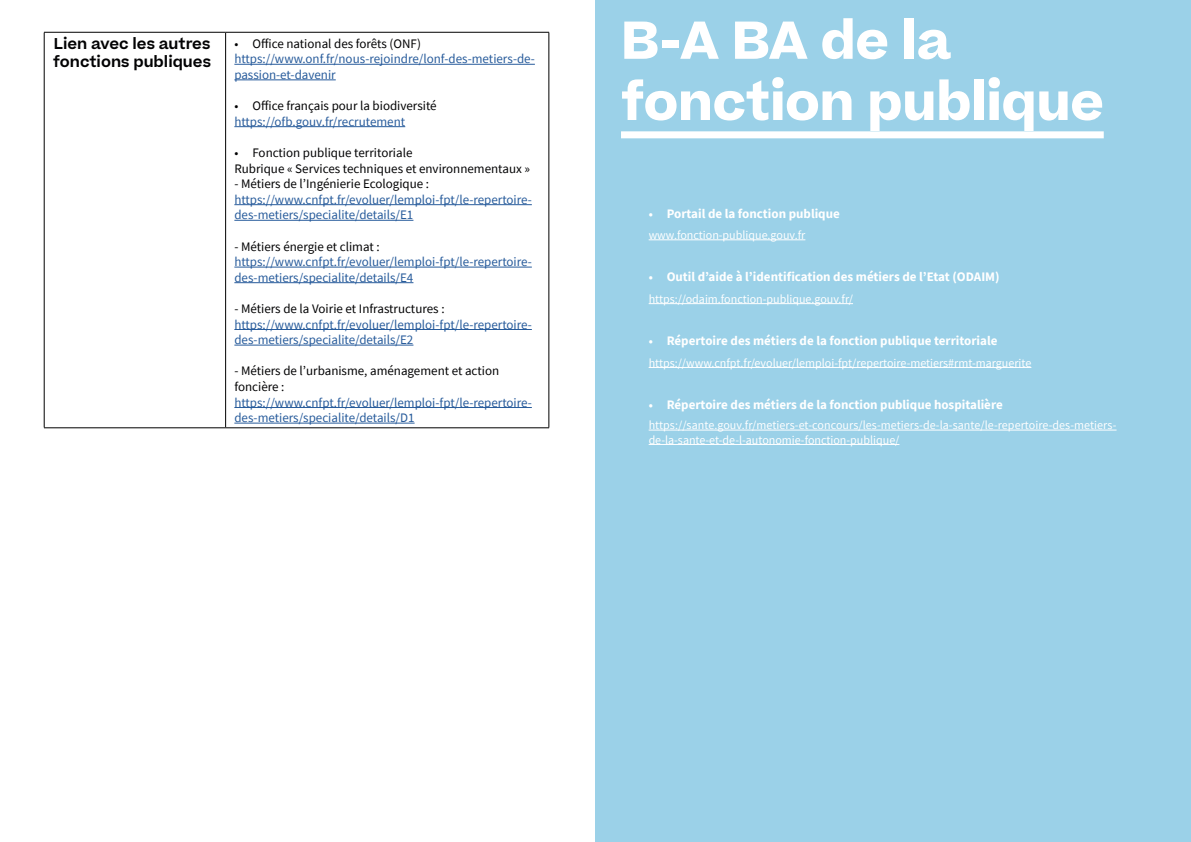
<style>
.page{position:relative;width:1191px;height:842px;background:#fff}
.page>*{position:absolute;margin:0;border:0;box-sizing:border-box;transform-origin:0 0}
.t1{font:700 51px/61.2px "Beatrice";letter-spacing:-.01em;color:#fff}
.t2{font:600 15px/18px "Beatrice";color:#020203}
.t3{font:13px/15.6px "Source Sans Pro";color:#275b9b}
.t4{font:13px/15.6px "Source Sans Pro";color:#020203}
.t5{font:700 13px "Source Sans Pro";color:#fff}
.t6{font:12px/14.4px "Source Sans Pro";color:#fff}
.s1{font-size:12px}
</style>
<div class="page">
<div style="left:595px;top:0;width:596px;height:842px;background:#9bd1e8"></div>
<div style="left:621px;top:131px;width:482px;height:7px;background:#fff"></div>
<hr style="left:648px;top:239px;width:157px;height:1px;background:#fff">
<hr style="left:648px;top:303px;width:205px;height:1px;background:#fff">
<hr style="left:648px;top:367px;width:383px;height:1px;background:#fff">
<hr style="left:648px;top:430px;width:468px;height:1px;background:#fff">
<hr style="left:648px;top:444px;width:251px;height:1px;background:#fff">
<hr style="left:225px;top:33px;width:1px;height:394px;background:#000">
<hr style="left:548px;top:33px;width:1px;height:394px;background:#000">
<hr style="left:44px;top:32px;width:182px;height:1px;background:#000">
<hr style="left:226px;top:32px;width:323px;height:1px;background:#000">
<hr style="left:44px;top:427px;width:182px;height:1px;background:#000">
<hr style="left:226px;top:427px;width:323px;height:1px;background:#000">
<hr style="left:44px;top:33px;width:1px;height:394px;background:#000">
<hr style="left:234px;top:64px;width:301px;height:1px;background:#275b9b">
<hr style="left:234px;top:80px;width:102px;height:1px;background:#275b9b">
<hr style="left:234px;top:126px;width:171px;height:1px;background:#275b9b">
<hr style="left:234px;top:204px;width:298px;height:1px;background:#275b9b">
<hr style="left:234px;top:220px;width:179px;height:1px;background:#275b9b">
<hr style="left:234px;top:267px;width:298px;height:1px;background:#275b9b">
<hr style="left:234px;top:282px;width:179px;height:1px;background:#275b9b">
<hr style="left:234px;top:329px;width:298px;height:1px;background:#275b9b">
<hr style="left:234px;top:345px;width:179px;height:1px;background:#275b9b">
<hr style="left:234px;top:407px;width:298px;height:1px;background:#275b9b">
<hr style="left:234px;top:423px;width:180px;height:1px;background:#275b9b">
<p class="t2" style="left:53px;top:34px;width:159px">Lien avec les autres fonctions publiques</p>
<p class="t4" style="left:234px;top:35px;width:188px">• Office national des forêts (ONF)</p>
<p class="t3" style="left:234px;top:51px;width:302px">https://www.onf.fr/nous-rejoindre/lonf-des-metiers-de&shy;passion-et-davenir</p>
<p class="t4" style="left:234px;top:98px;width:204px">• Office français pour la biodiversité</p>
<p class="t3" style="left:234px;top:113px;width:172px">https://ofb.gouv.fr/recrutement</p>
<p class="t4" style="left:234px;top:145px;width:297px">• Fonction publique territoriale<br>Rubrique « Services techniques et environnementaux »</p>
<p class="t4" style="left:234px;top:176px;width:196px">- Métiers de l’Ingénierie Ecologique :</p>
<p class="t3" style="left:234px;top:191px;width:299px">https://www.cnfpt.fr/evoluer/lemploi-fpt/le-repertoire&shy;des-metiers/specialite/details/E1</p>
<p class="t4" style="left:234px;top:238px;width:147px">- Métiers énergie et climat :</p>
<p class="t3" style="left:234px;top:254px;width:299px">https://www.cnfpt.fr/evoluer/lemploi-fpt/le-repertoire&shy;des-metiers/specialite/details/E4</p>
<p class="t4" style="left:234px;top:301px;width:212px">- Métiers de la Voirie et Infrastructures :</p>
<p class="t3" style="left:234px;top:316px;width:299px">https://www.cnfpt.fr/evoluer/lemploi-fpt/le-repertoire&shy;des-metiers/specialite/details/E2</p>
<p class="t4" style="left:234px;top:363px;width:266px">- Métiers de l’urbanisme, aménagement et action foncière :</p>
<p class="t3" style="left:234px;top:394px;width:299px">https://www.cnfpt.fr/evoluer/lemploi-fpt/le-repertoire&shy;des-metiers/specialite/details/D1</p>
<h1 class="t1" style="left:621px;top:10px;width:484px">B-A BA de la fonction publique</h1>
<p class="t5" style="left:648px;top:205px;width:193px"><span class="s1">•</span> Portail de la fonction publique</p>
<p class="t6" style="left:648px;top:228px;width:158px">www.fonction-publique.gouv.fr</p>
<p class="t5" style="left:648px;top:268px;width:352px"><span class="s1">•</span> Outil d’aide à l’identification des métiers de l’Etat (ODAIM)</p>
<p class="t6" style="left:648px;top:291px;width:206px">https://odaim.fonction-publique.gouv.fr/</p>
<p class="t5" style="left:648px;top:332px;width:350px"><span class="s1">•</span> Répertoire des métiers de la fonction publique territoriale</p>
<p class="t6" style="left:648px;top:355px;width:384px">https://www.cnfpt.fr/evoluer/lemploi-fpt/repertoire-metiers#rmt-marguerite</p>
<p class="t5" style="left:648px;top:396px;width:356px"><span class="s1">•</span> Répertoire des métiers de la fonction publique hospitalière</p>
<p class="t6" style="left:648px;top:418px;width:469px">https://sante.gouv.fr/metiers-et-concours/les-metiers-de-la-sante/le-repertoire-des-metiers&shy;de-la-sante-et-de-l-autonomie-fonction-publique/</p>
</div>
